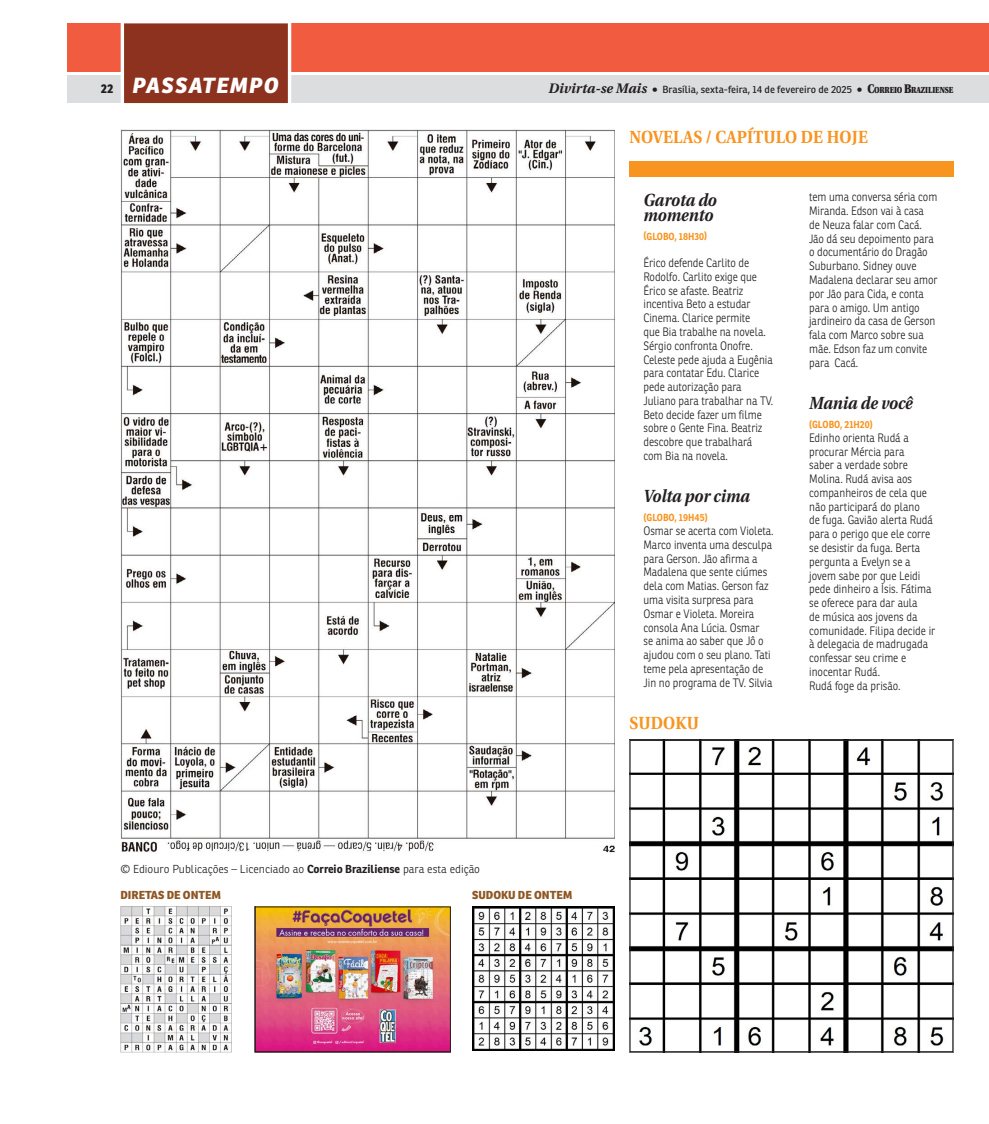
<style>
.page{position:relative;width:989px;height:1124px;background:#fff}
.page>*{position:absolute;margin:0;border:0;box-sizing:border-box;transform-origin:0 0}
.t1{font:italic 800 21.25px "Ronnia";letter-spacing:.075em;color:#fff}
.t2{font:italic 700 17.5px/15px "Utopia";color:#231f20;scale:.9 1}
.t3{font:700 17.5px "Utopia";letter-spacing:.01em;color:#f89420;scale:.9 1}
.t4{font:300 11.88px/13.8px "Ronnia";letter-spacing:-.005em;color:#231f20;scale:.9 1}
.t5{font:300 11.25px "Ronnia";color:#231f20}
.t6{font:800 11.25px "Ronnia";color:#8f5723}
.t7{font:10px "Ronnia";letter-spacing:.005em;color:#231f20}
.t8{font:700 10px "Ronnia";color:#f89420;scale:.9 1}
.s1{font-style:normal;font-size:12.5px;color:#231f20}
.s2{font-family:"Utopia";font-weight:700;font-style:italic;font-size:13.75px}
.s3{font-family:"Utopia";font-weight:900;font-size:12.5px}
.s4{font-family:"Utopia";font-weight:900;font-size:8.75px}
.s5{font-weight:700}
</style>
<div class="page">
<div style="left:68px;top:75px;width:920px;height:28px;background:#dcddde"></div>
<div style="left:68px;top:23px;width:920px;height:49px;background:#f15b40"></div>
<div style="left:121px;top:23px;width:170px;height:81px;background:#fff"></div>
<div style="left:124px;top:23px;width:164px;height:80px;background:#8d321e"></div>
<img style="left:256px;top:908px;width:193px;height:142px">
<div style="left:254px;top:906px;width:197px;height:146px;border:1px solid #231f20"></div>
<img style="left:472px;top:906px;width:142px;height:144px">
<img style="left:120px;top:906px;width:111px;height:146px">
<img style="left:120px;top:130px;width:494px;height:723px">
<div style="left:629px;top:161px;width:324px;height:16px;background:#f89420"></div>
<img style="left:631px;top:741px;width:320px;height:309px">
<div style="left:629px;top:739px;width:324px;height:313px;border:1px solid #231f20"></div>
<h1 class="t1" style="left:101px;top:77px;width:180px"><span class="s1">22</span> PASSATEMPO</h1>
<p class="t7" style="left:548px;top:85px;width:406px"><span class="s2">Divirta-se Mais</span> <span class="s3">•</span> Brasília, sexta-feira, 14 de fevereiro de 2025 <span class="s3">• C</span><span class="s4">ORREIO</span> <span class="s3">B</span><span class="s4">RAZILIENSE</span></p>
<h2 class="t3" style="left:629px;top:127px;width:267px">NOVELAS / CAPÍTULO DE HOJE</h2>
<p class="t5" style="left:120px;top:862px;width:361px">© Ediouro Publicações – Licenciado ao <span class="s5">Correio Braziliense</span> para esta edição</p>
<p class="t6" style="left:120px;top:890px;width:102px">DIRETAS DE ONTEM</p>
<p class="t6" style="left:472px;top:890px;width:101px">SUDOKU DE ONTEM</p>
<h2 class="t2" style="left:643px;top:194px;width:83px">Garota do momento</h2>
<p class="t8" style="left:643px;top:232px;width:72px">(GLOBO, 18H30)</p>
<p class="t4" style="left:643px;top:256px;width:146px">Érico defende Carlito de<br>Rodolfo. Carlito exige que<br>Érico se afaste. Beatriz incentiva Beto a estudar<br>Cinema. Clarice permite<br>que Bia trabalhe na novela.<br>Sérgio confronta Onofre.<br>Celeste pede ajuda a Eugênia para contatar Edu. Clarice pede autorização para<br>Juliano para trabalhar na TV.<br>Beto decide fazer um filme sobre o Gente Fina. Beatriz descobre que trabalhará com Bia na novela.</p>
<h2 class="t2" style="left:643px;top:490px;width:120px">Volta por cima</h2>
<p class="t8" style="left:643px;top:513px;width:73px">(GLOBO, 19H45)</p>
<p class="t4" style="left:643px;top:524px;width:146px">Osmar se acerta com Violeta.<br>Marco inventa uma desculpa para Gerson. Jão afirma a<br>Madalena que sente ciúmes dela com Matias. Gerson faz uma visita surpresa para<br>Osmar e Violeta. Moreira consola Ana Lúcia. Osmar<br>se anima ao saber que Jô o ajudou com o seu plano. Tati teme pela apresentação de<br>Jin no programa de TV. Silvia</p>
<h2 class="t3" style="left:629px;top:713px;width:79px">SUDOKU</h2>
<p class="t4" style="left:809px;top:191px;width:144px">tem uma conversa séria com<br>Miranda. Edson vai à casa de Neuza falar com Cacá.<br>Jão dá seu depoimento para o documentário do Dragão<br>Suburbano. Sidney ouve<br>Madalena declarar seu amor por Jão para Cida, e conta para o amigo. Um antigo jardineiro da casa de Gerson fala com Marco sobre sua mãe. Edson faz um convite para Cacá.</p>
<h2 class="t2" style="left:809px;top:397px;width:117px">Mania de você</h2>
<p class="t8" style="left:809px;top:420px;width:72px">(GLOBO, 21H20)</p>
<p class="t4" style="left:809px;top:431px;width:142px">Edinho orienta Rudá a procurar Mércia para<br>saber a verdade sobre<br>Molina. Rudá avisa aos companheiros de cela que não participará do plano<br>de fuga. Gavião alerta Rudá para o perigo que ele corre se desistir da fuga. Berta pergunta a Evelyn se a jovem sabe por que Leidi pede dinheiro a Ísis. Fátima se oferece para dar aula<br>de música aos jovens da comunidade. Filipa decide ir à delegacia de madrugada confessar seu crime e inocentar Rudá.<br>Rudá foge da prisão.</p>
</div>
